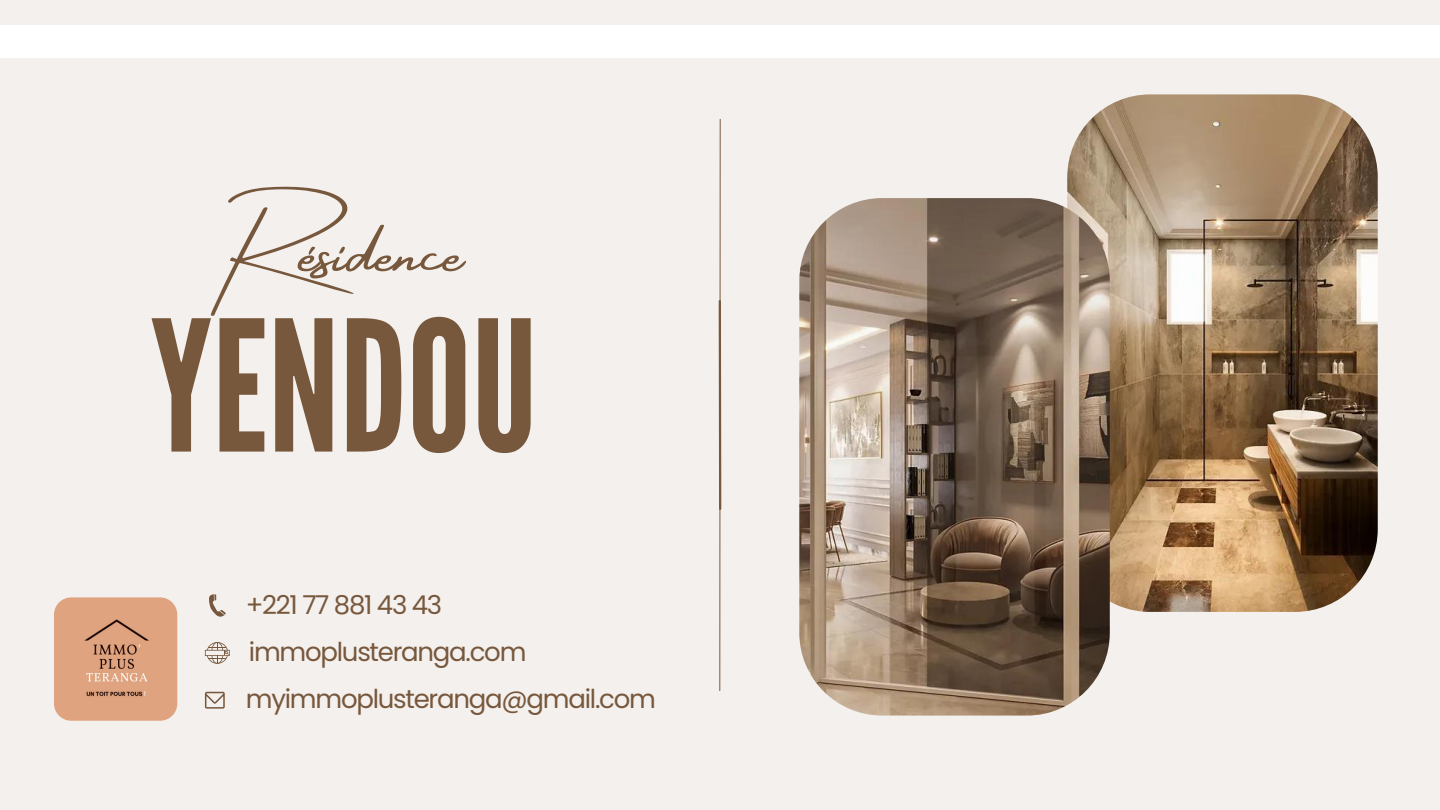
<style>
.page{position:relative;width:1440px;height:810px;background:#f4f0ed}
.page>*{position:absolute;margin:0;border:0;box-sizing:border-box;transform-origin:0 0}
.t1{font:181.4px "League Gothic";color:#77583d}
.t2{font:70px "Amsterdam Four";color:#77583d}
.t3{font:26px "Poppins";letter-spacing:-.05em;color:#77583d}
</style>
<div class="page">
<div style="left:0;top:25px;width:1440px;height:33px;background:#fff"></div>
<img style="left:1067px;top:94px;width:311px;height:518px;border-radius:83px">
<img style="left:799px;top:198px;width:311px;height:518px;border-radius:83px">
<svg style="left:718px;top:119px;width:4px;height:572px"></svg>
<img style="left:54px;top:597px;width:123px;height:124px">
<svg style="left:205px;top:642px;width:25px;height:22px"></svg>
<svg style="left:205px;top:692px;width:19px;height:17px"></svg>
<svg style="left:209px;top:594px;width:17px;height:23px"></svg>
<p class="t2" style="left:224px;top:214px;width:241px">Résidence</p>
<p class="t1" style="left:150px;top:282px;width:389px">YENDOU</p>
<p class="t3" style="left:246px;top:587px;width:198px">+221 77 881 43 43</p>
<p class="t3" style="left:249px;top:634px;width:279px">immoplusteranga.com</p>
<p class="t3" style="left:246px;top:681px;width:411px">myimmoplusteranga@gmail.com</p>
</div>
